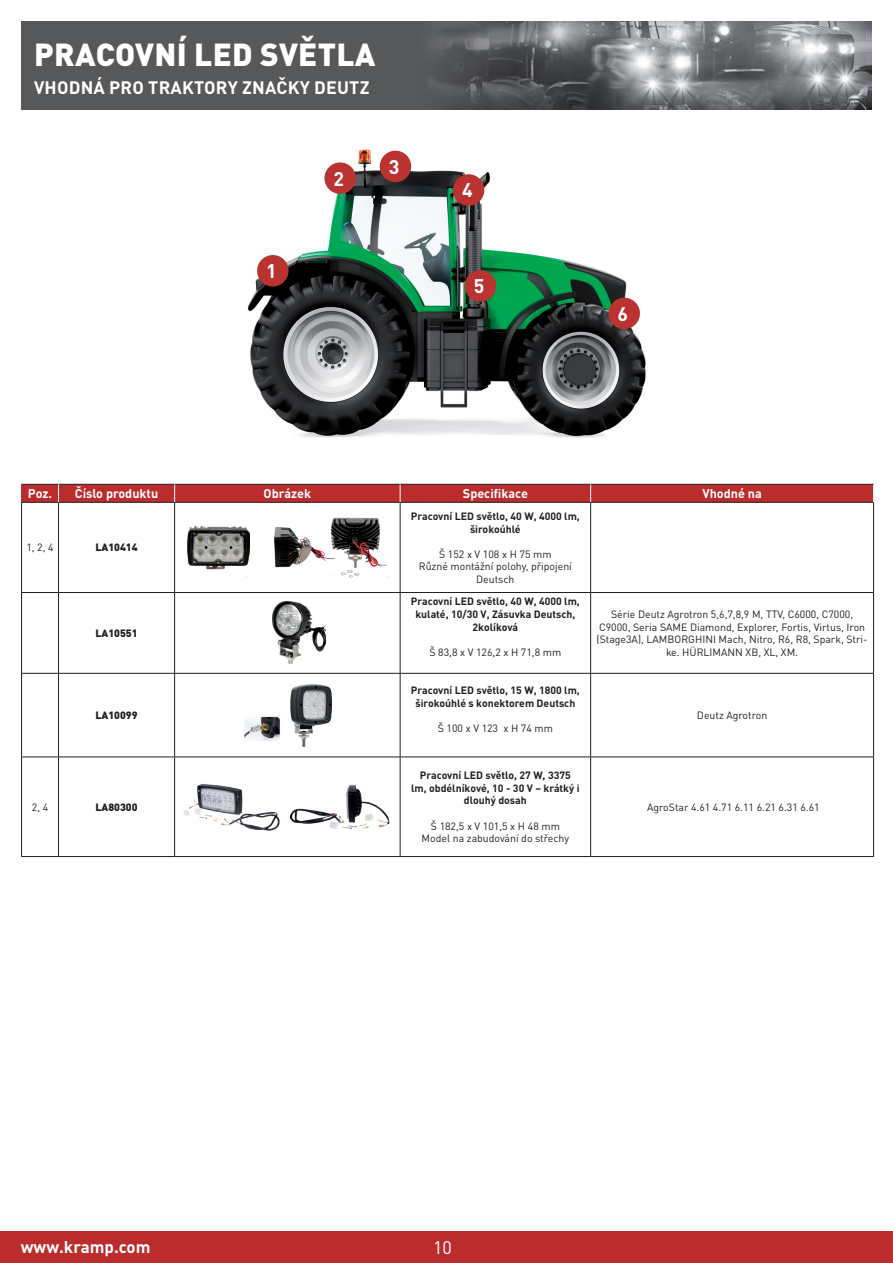
<style>
.page{position:relative;width:893px;height:1263px;background:#fff}
.page>*{position:absolute;margin:0;border:0;box-sizing:border-box;transform-origin:0 0}
.t1{font:900 31.5px "DIN Pro";letter-spacing:.01em;color:#fff}
.t2{font:700 19.5px "DIN Pro";color:#fff}
.t3{font:18px "DIN Pro";color:#fff}
.t4{font:700 17.85px "DIN Pro";letter-spacing:.01em;color:#fff}
.t5{font:700 16.8px "DIN Pro";color:#fff}
.t6{font:700 12.6px "DIN Pro";color:#fff}
.t7{font:700 10.5px/12.6px "DIN Pro";color:#231f20;text-align:center}
.t8{font:10.5px/12.6px "DIN Pro";color:#231f20;text-align:center}
.t9{font:10.5px/12.6px "DIN Pro";color:#231f20;text-align:center}
.t10{font:900 10.5px "DIN Pro";color:#231f20}
</style>
<div class="page">
<svg style="left:21px;top:21px;width:851px;height:89px;background:#66686a"></svg>
<div style="left:0;top:1231px;width:893px;height:32px;background:#bb2d2d"></div>
<img style="left:213px;top:149px;width:467px;height:335px">
<hr style="left:21px;top:502px;width:38px;height:1px;background:#231f20">
<hr style="left:21px;top:503px;width:1px;height:89px;background:#231f20">
<hr style="left:59px;top:502px;width:116px;height:1px;background:#231f20">
<hr style="left:58px;top:503px;width:1px;height:89px;background:#231f20">
<hr style="left:175px;top:502px;width:225px;height:1px;background:#231f20">
<hr style="left:174px;top:503px;width:1px;height:89px;background:#231f20">
<hr style="left:400px;top:502px;width:191px;height:1px;background:#231f20">
<hr style="left:400px;top:503px;width:1px;height:89px;background:#231f20">
<hr style="left:591px;top:502px;width:283px;height:1px;background:#231f20">
<hr style="left:590px;top:503px;width:1px;height:89px;background:#231f20">
<hr style="left:873px;top:503px;width:1px;height:89px;background:#231f20">
<hr style="left:21px;top:592px;width:38px;height:1px;background:#231f20">
<hr style="left:21px;top:593px;width:1px;height:80px;background:#231f20">
<hr style="left:59px;top:592px;width:116px;height:1px;background:#231f20">
<hr style="left:58px;top:593px;width:1px;height:80px;background:#231f20">
<hr style="left:175px;top:592px;width:225px;height:1px;background:#231f20">
<hr style="left:174px;top:593px;width:1px;height:80px;background:#231f20">
<hr style="left:400px;top:592px;width:191px;height:1px;background:#231f20">
<hr style="left:400px;top:593px;width:1px;height:80px;background:#231f20">
<hr style="left:591px;top:592px;width:283px;height:1px;background:#231f20">
<hr style="left:590px;top:593px;width:1px;height:80px;background:#231f20">
<hr style="left:873px;top:593px;width:1px;height:80px;background:#231f20">
<hr style="left:21px;top:673px;width:38px;height:1px;background:#231f20">
<hr style="left:21px;top:673px;width:1px;height:84px;background:#231f20">
<hr style="left:59px;top:673px;width:116px;height:1px;background:#231f20">
<hr style="left:58px;top:673px;width:1px;height:84px;background:#231f20">
<hr style="left:175px;top:673px;width:225px;height:1px;background:#231f20">
<hr style="left:174px;top:673px;width:1px;height:84px;background:#231f20">
<hr style="left:400px;top:673px;width:191px;height:1px;background:#231f20">
<hr style="left:400px;top:673px;width:1px;height:84px;background:#231f20">
<hr style="left:591px;top:673px;width:283px;height:1px;background:#231f20">
<hr style="left:590px;top:673px;width:1px;height:84px;background:#231f20">
<hr style="left:873px;top:673px;width:1px;height:84px;background:#231f20">
<hr style="left:21px;top:757px;width:38px;height:1px;background:#231f20">
<hr style="left:21px;top:757px;width:1px;height:99px;background:#231f20">
<hr style="left:59px;top:757px;width:116px;height:1px;background:#231f20">
<hr style="left:58px;top:757px;width:1px;height:99px;background:#231f20">
<hr style="left:175px;top:757px;width:225px;height:1px;background:#231f20">
<hr style="left:174px;top:757px;width:1px;height:99px;background:#231f20">
<hr style="left:400px;top:757px;width:191px;height:1px;background:#231f20">
<hr style="left:400px;top:757px;width:1px;height:99px;background:#231f20">
<hr style="left:591px;top:757px;width:283px;height:1px;background:#231f20">
<hr style="left:590px;top:757px;width:1px;height:99px;background:#231f20">
<hr style="left:873px;top:757px;width:1px;height:99px;background:#231f20">
<hr style="left:21px;top:856px;width:38px;height:1px;background:#231f20">
<hr style="left:59px;top:856px;width:116px;height:1px;background:#231f20">
<hr style="left:175px;top:856px;width:225px;height:1px;background:#231f20">
<hr style="left:400px;top:856px;width:191px;height:1px;background:#231f20">
<hr style="left:591px;top:856px;width:283px;height:1px;background:#231f20">
<svg style="left:21px;top:484px;width:853px;height:18px;background:#b32e2e"></svg>
<img style="left:187px;top:526px;width:62px;height:52px">
<img style="left:274px;top:527px;width:55px;height:41px">
<img style="left:329px;top:517px;width:60px;height:61px">
<img style="left:273px;top:602px;width:53px;height:62px">
<img style="left:244px;top:684px;width:87px;height:62px">
<img style="left:183px;top:783px;width:96px;height:48px">
<img style="left:290px;top:784px;width:100px;height:46px">
<div style="left:257px;top:255px;width:32px;height:31px;background:#bb3330;border-radius:50%"></div>
<div style="left:324px;top:162px;width:32px;height:32px;background:#bb3330;border-radius:50%"></div>
<div style="left:380px;top:151px;width:31px;height:31px;background:#bb3330;border-radius:50%"></div>
<div style="left:453px;top:174px;width:31px;height:32px;background:#bb3330;border-radius:50%"></div>
<div style="left:465px;top:270px;width:31px;height:32px;background:#bb3330;border-radius:50%"></div>
<div style="left:608px;top:298px;width:32px;height:31px;background:#bb3330;border-radius:50%"></div>
<h1 class="t1" style="left:34px;top:33px;width:343px">PRACOVNÍ LED SVĚTLA</h1>
<h3 class="t4" style="left:34px;top:76px;width:337px">VHODNÁ PRO TRAKTORY ZNAČKY DEUTZ</h3>
<h2 class="t2" style="left:334px;top:165px;width:12px">2</h2>
<h2 class="t2" style="left:389px;top:154px;width:12px">3</h2>
<h2 class="t2" style="left:266px;top:258px;width:12px">1</h2>
<h2 class="t2" style="left:462px;top:177px;width:12px">4</h2>
<h2 class="t2" style="left:474px;top:273px;width:12px">5</h2>
<h2 class="t2" style="left:618px;top:301px;width:12px">6</h2>
<p class="t6" style="left:28px;top:485px;width:26px">Poz.</p>
<p class="t6" style="left:75px;top:485px;width:85px">Číslo produktu</p>
<p class="t6" style="left:264px;top:485px;width:49px">Obrázek</p>
<p class="t6" style="left:463px;top:485px;width:67px">Specifikace</p>
<p class="t6" style="left:702px;top:485px;width:61px">Vhodné na</p>
<p class="t8" style="left:26px;top:540px;width:29px">1, 2, 4</p>
<p class="t10" style="left:96px;top:540px;width:44px">LA10414</p>
<p class="t10" style="left:96px;top:626px;width:44px">LA10551</p>
<p class="t10" style="left:96px;top:708px;width:44px">LA10099</p>
<p class="t8" style="left:32px;top:800px;width:18px">2, 4</p>
<p class="t10" style="left:96px;top:800px;width:44px">LA80300</p>
<p class="t7" style="left:411px;top:509px;width:170px">Pracovní LED světlo, 40 W, 4000 lm, širokoúhlé</p>
<p class="t9" style="left:419px;top:547px;width:155px">Š 152 x V 108 x H 75 mm<br>Různé montážní polohy, připojení<br>Deutsch</p>
<p class="t7" style="left:411px;top:595px;width:170px">Pracovní LED světlo, 40 W, 4000 lm, kulaté, 10/30 V, Zásuvka Deutsch,<br>2kolíková</p>
<p class="t9" style="left:429px;top:645px;width:133px">Š 83,8 x V 126,2 x H 71,8 mm</p>
<p class="t7" style="left:411px;top:683px;width:170px">Pracovní LED světlo, 15 W, 1800 lm, širokoúhlé s konektorem Deutsch</p>
<p class="t9" style="left:438px;top:721px;width:117px">Š 100 x V 123 x H 74 mm</p>
<p class="t7" style="left:411px;top:769px;width:170px">Pracovní LED světlo, 27 W, 3375 lm, obdélníkové, 10 - 30 V – krátký i dlouhý dosah</p>
<p class="t9" style="left:422px;top:819px;width:149px">Š 182,5 x V 101,5 x H 48 mm<br>Model na zabudování do střechy</p>
<p class="t8" style="left:597px;top:607px;width:272px">Série Deutz Agrotron 5,6,7,8,9 M, TTV, C6000, C7000, C9000, Seria SAME Diamond, Explorer, Fortis, Virtus, Iron (Stage3A), LAMBORGHINI Mach, Nitro, R6, R8, Spark, Stri&shy;ke. HÜRLIMANN XB, XL, XM.</p>
<p class="t8" style="left:697px;top:708px;width:72px">Deutz Agrotron</p>
<p class="t8" style="left:647px;top:800px;width:174px">AgroStar 4.61 4.71 6.11 6.21 6.31 6.61</p>
<h3 class="t5" style="left:21px;top:1236px;width:131px">www.kramp.com</h3>
<h3 class="t3" style="left:433px;top:1233px;width:20px">10</h3>
</div>
